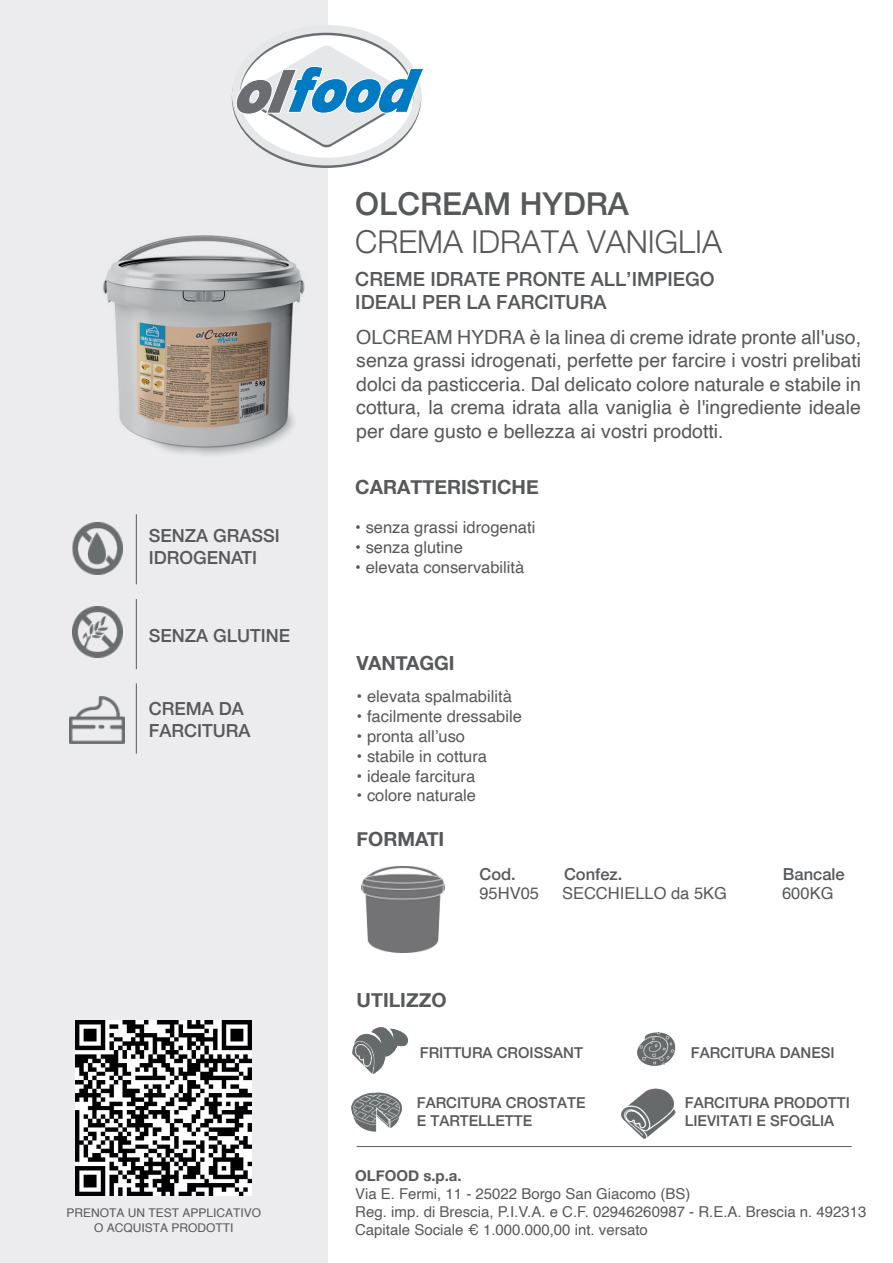
<style>
.page{position:relative;width:893px;height:1263px;background:#fff}
.page>*{position:absolute;margin:0;border:0;box-sizing:border-box;transform-origin:0 0}
.t1{font:300 31.5px "Helvetica Neue";color:#57585a}
.t2{font:500 31.5px "Helvetica Neue";color:#57585a}
.t3{font:19.5px/23.4px "Helvetica";color:#57585a;text-align:justify}
.t4{font:500 19.5px/23.4px "Helvetica Neue";color:#57585a}
.t5{font:700 19.5px "Helvetica Neue";color:#57585a}
.t6{font:500 18px/21.6px "Helvetica Neue";color:#57585a}
.t7{font:16.5px "Helvetica";color:#57585a}
.t8{font:500 16.5px "Helvetica Neue";color:#57585a}
.t9{font:15px/18px "Helvetica";color:#57585a}
.t10{font:500 15px/18px "Helvetica Neue";color:#57585a}
.t11{font:700 15px "Helvetica Neue";color:#57585a}
.t12{font:12px/14.4px "Helvetica";color:#57585a;text-align:center}
</style>
<div class="page">
<div style="left:0;top:0;width:328px;height:1263px;background:#ececee"></div>
<img style="left:103px;top:235px;width:202px;height:221px">
<img style="left:361px;top:866px;width:84px;height:87px">
<svg style="left:232px;top:25px;width:192px;height:143px"></svg>
<hr style="left:357px;top:1146px;width:495px;height:1px;background:#57585a">
<img style="left:637px;top:1032px;width:39px;height:34px">
<img style="left:621px;top:1088px;width:55px;height:51px">
<img style="left:351px;top:1092px;width:51px;height:40px">
<img style="left:352px;top:1027px;width:56px;height:47px">
<img style="left:76px;top:1020px;width:175px;height:175px">
<hr style="left:136px;top:514px;width:1px;height:70px;background:#57585a">
<hr style="left:136px;top:599px;width:1px;height:70px;background:#57585a">
<img style="left:72px;top:607px;width:51px;height:50px">
<img style="left:70px;top:696px;width:54px;height:48px">
<hr style="left:136px;top:683px;width:1px;height:71px;background:#57585a">
<p class="t6" style="left:149px;top:523px;width:133px">SENZA GRASSI<br>IDROGENATI</p>
<p class="t6" style="left:149px;top:612px;width:103px">CREMA DA<br>FARCITURA</p>
<p class="t6" style="left:149px;top:624px;width:143px">SENZA GLUTINE</p>
<p class="t6" style="left:149px;top:696px;width:103px">CREMA DA<br>FARCITURA</p>
<p class="t12" style="left:67px;top:1206px;width:196px">PRENOTA UN TEST APPLICATIVO<br>O ACQUISTA PRODOTTI</p>
<h1 class="t2" style="left:355px;top:178px;width:275px">OLCREAM HYDRA</h1>
<h1 class="t1" style="left:355px;top:216px;width:368px">CREMA IDRATA VANIGLIA</h1>
<p class="t4" style="left:355px;top:266px;width:361px">CREME IDRATE PRONTE ALL’IMPIEGO<br>IDEALI PER LA FARCITURA</p>
<p class="t3" style="left:356px;top:326px;width:506px">OLCREAM HYDRA è la linea di creme idrate pronte all'uso, senza grassi idrogenati, perfette per farcire i vostri prelibati dolci da pasticceria. Dal delicato colore naturale e stabile in cottura, la crema idrata alla vaniglia è l'ingrediente ideale per dare gusto e bellezza ai vostri prodotti.</p>
<p class="t5" style="left:355px;top:471px;width:185px">CARATTERISTICHE</p>
<p class="t7" style="left:355px;top:515px;width:182px">• senza grassi idrogenati</p>
<p class="t7" style="left:355px;top:534px;width:109px">• senza glutine</p>
<p class="t7" style="left:355px;top:554px;width:171px">• elevata conservabilità</p>
<p class="t5" style="left:357px;top:647px;width:100px">VANTAGGI</p>
<p class="t7" style="left:357px;top:684px;width:157px">• elevata spalmabilità</p>
<p class="t7" style="left:357px;top:703px;width:167px">• facilmente dressabile</p>
<p class="t7" style="left:357px;top:723px;width:110px">• pronta all’uso</p>
<p class="t7" style="left:357px;top:743px;width:132px">• stabile in cottura</p>
<p class="t7" style="left:357px;top:763px;width:120px">• ideale farcitura</p>
<p class="t7" style="left:357px;top:783px;width:121px">• colore naturale</p>
<p class="t5" style="left:357px;top:824px;width:89px">FORMATI</p>
<p class="t8" style="left:479px;top:860px;width:38px">Cod.</p>
<p class="t8" style="left:564px;top:860px;width:60px">Confez.</p>
<p class="t8" style="left:783px;top:860px;width:63px">Bancale</p>
<p class="t7" style="left:479px;top:881px;width:61px">95HV05</p>
<p class="t7" style="left:562px;top:881px;width:167px">SECCHIELLO da 5KG</p>
<p class="t7" style="left:782px;top:881px;width:53px">600KG</p>
<p class="t5" style="left:357px;top:984px;width:91px">UTILIZZO</p>
<p class="t10" style="left:420px;top:1042px;width:165px">FRITTURA CROISSANT</p>
<p class="t10" style="left:691px;top:1042px;width:145px">FARCITURA DANESI</p>
<p class="t10" style="left:417px;top:1093px;width:170px">FARCITURA CROSTATE<br>E TARTELLETTE</p>
<p class="t10" style="left:685px;top:1093px;width:167px">FARCITURA PRODOTTI<br>LIEVITATI E SFOGLIA</p>
<p class="t11" style="left:355px;top:1163px;width:108px">OLFOOD s.p.a.</p>
<p class="t9" style="left:355px;top:1185px;width:513px">Via E. Fermi, 11 - 25022 Borgo San Giacomo (BS)<br>Reg. imp. di Brescia, P.I.V.A. e C.F. 02946260987 - R.E.A. Brescia n. 492313<br>Capitale Sociale € 1.000.000,00 int. versato</p>
</div>
